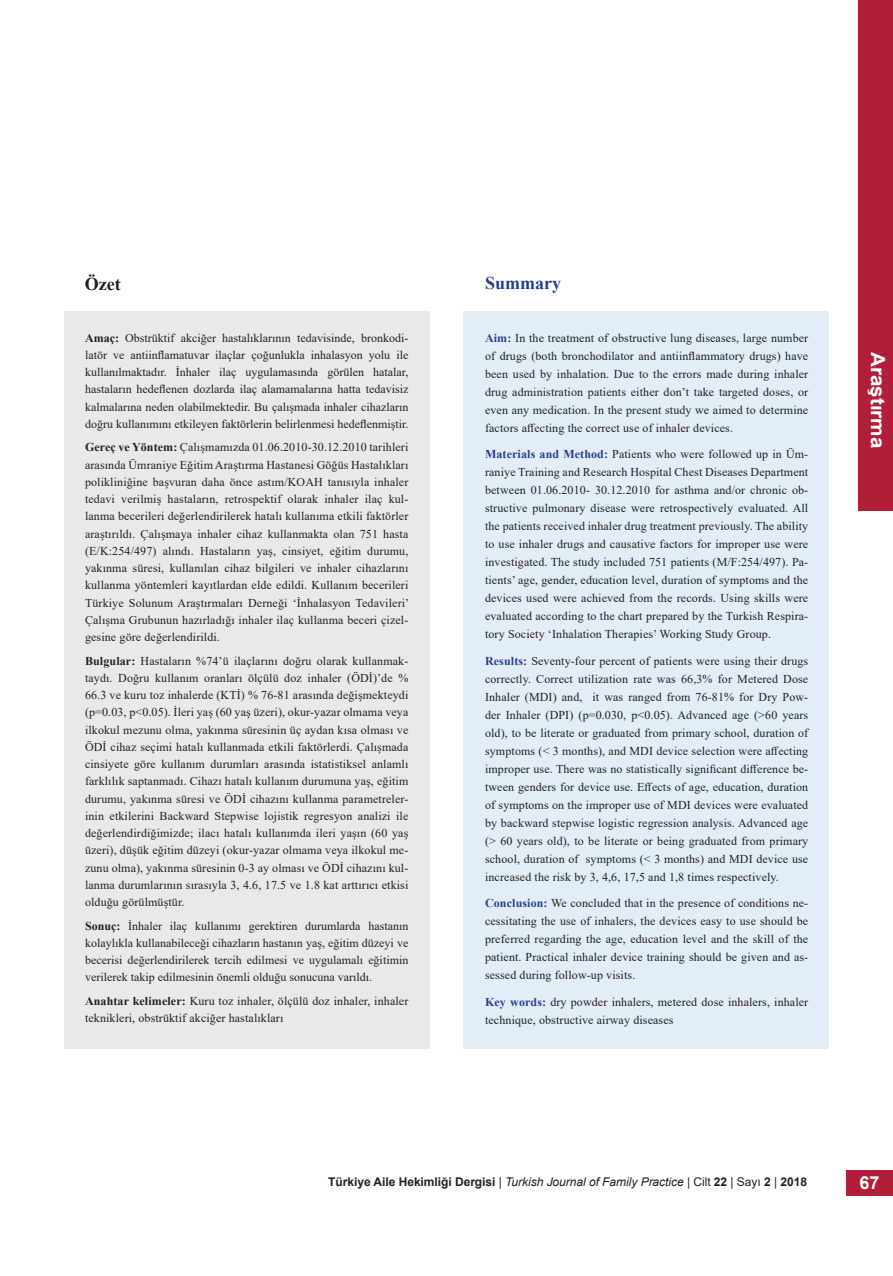
<style>
.page{position:relative;width:893px;height:1276px;background:#fff}
.page>*{position:absolute;margin:0;border:0;box-sizing:border-box;transform-origin:0 0}
.t1{font:700 19.5px "Arial";color:#fff;scale:1.06 1}
.t2{font:700 18px "Times New Roman";color:#253f8e}
.t3{font:700 18px "Times New Roman";color:#231f20}
.t4{font:700 18px "Arial";color:#fff}
.t5{font:12px/17.2px "Times New Roman";letter-spacing:.01em;color:#231f20;text-align:justify}
.t6{font:700 12px "Arial";letter-spacing:-.005em;color:#231f20}
.s1{font-weight:700}
.s2{font-weight:700;color:#253f8e}
.s3{font-weight:400}
.s4{font-weight:400;font-style:italic}
</style>
<div class="page">
<div style="left:846px;top:1170px;width:47px;height:26px;background:#b21e3a"></div>
<div style="left:859px;top:0;width:34px;height:510px;background:#b21e3a"></div>
<div style="left:64px;top:311px;width:365px;height:738px;background:#e8e9ea"></div>
<div style="left:463px;top:311px;width:366px;height:738px;background:#e3edf7"></div>
<h2 class="t3" style="left:85px;top:271px;width:37px">Özet</h2>
<p class="t5" style="left:85px;top:328px;width:325px"><span class="s1">Amaç:</span> Obstrüktif akciğer hastalıklarının tedavisinde, bronkodi&shy;latör ve antiinflamatuvar ilaçlar çoğunlukla inhalasyon yolu ile kullanılmaktadır. İnhaler ilaç uygulamasında görülen hatalar, hastaların hedeflenen dozlarda ilaç alamamalarına hatta tedavisiz kalmalarına neden olabilmektedir. Bu çalışmada inhaler cihazların doğru kullanımını etkileyen faktörlerin belirlenmesi hedeflenmiştir.</p>
<p class="t5" style="left:85px;top:438px;width:326px"><span class="s1">Gereç ve Yöntem:</span> Çalışmamızda 01.06.2010-30.12.2010 tarihleri arasında Ümraniye Eğitim Araştırma Hastanesi Göğüs Hastalıkları polikliniğine başvuran daha önce astım/KOAH tanısıyla inhaler tedavi verilmiş hastaların, retrospektif olarak inhaler ilaç kul&shy;lanma becerileri değerlendirilerek hatalı kullanıma etkili faktörler araştırıldı. Çalışmaya inhaler cihaz kullanmakta olan 751 hasta (E/K:254/497) alındı. Hastaların yaş, cinsiyet, eğitim durumu, yakınma süresi, kullanılan cihaz bilgileri ve inhaler cihazlarını kullanma yöntemleri kayıtlardan elde edildi. Kullanım becerileri Türkiye Solunum Araştırmaları Derneği ‘İnhalasyon Tedavileri’ Çalışma Grubunun hazırladığı inhaler ilaç kullanma beceri çizel&shy;gesine göre değerlendirildi.</p>
<p class="t5" style="left:85px;top:651px;width:325px"><span class="s1">Bulgular:</span> Hastaların %74’ü ilaçlarını doğru olarak kullanmak&shy;taydı. Doğru kullanım oranları ölçülü doz inhaler (ÖDİ)’de % 66.3 ve kuru toz inhalerde (KTİ) % 76-81 arasında değişmekteydi (p=0.03, p&lt;0.05). İleri yaş (60 yaş üzeri), okur-yazar olmama veya ilkokul mezunu olma, yakınma süresinin üç aydan kısa olması ve ÖDİ cihaz seçimi hatalı kullanmada etkili faktörlerdi. Çalışmada cinsiyete göre kullanım durumları arasında istatistiksel anlamlı farklılık saptanmadı. Cihazı hatalı kullanım durumuna yaş, eğitim durumu, yakınma süresi ve ÖDİ cihazını kullanma parametreler&shy;inin etkilerini Backward Stepwise lojistik regresyon analizi ile değerlendirdiğimizde; ilacı hatalı kullanımda ileri yaşın (60 yaş üzeri), düşük eğitim düzeyi (okur-yazar olmama veya ilkokul me&shy;zunu olma), yakınma süresinin 0-3 ay olması ve ÖDİ cihazını kul&shy;lanma durumlarının sırasıyla 3, 4.6, 17.5 ve 1.8 kat arttırıcı etkisi olduğu görülmüştür.</p>
<p class="t5" style="left:85px;top:916px;width:325px"><span class="s1">Sonuç:</span> İnhaler ilaç kullanımı gerektiren durumlarda hastanın kolaylıkla kullanabileceği cihazların hastanın yaş, eğitim düzeyi ve becerisi değerlendirilerek tercih edilmesi ve uygulamalı eğitimin verilerek takip edilmesinin önemli olduğu sonucuna varıldı.</p>
<p class="t5" style="left:85px;top:991px;width:325px"><span class="s1">Anahtar kelimeler:</span> Kuru toz inhaler, ölçülü doz inhaler, inhaler teknikleri, obstrüktif akciğer hastalıkları</p>
<h2 class="t2" style="left:485px;top:270px;width:77px">Summary</h2>
<p class="t5" style="left:485px;top:328px;width:325px;line-height:18px"><span class="s2">Aim:</span> In the treatment of obstructive lung diseases, large number of drugs (both bronchodilator and antiinflammatory drugs) have been used by inhalation. Due to the errors made during inhaler drug administration patients either don’t take targeted doses, or even any medication. In the present study we aimed to determine factors affecting the correct use of inhaler devices.</p>
<p class="t5" style="left:485px;top:445px;width:325px;line-height:18px"><span class="s2">Materials and Method:</span> Patients who were followed up in Üm&shy;raniye Training and Research Hospital Chest Diseases Department between 01.06.2010- 30.12.2010 for asthma and/or chronic ob&shy;structive pulmonary disease were retrospectively evaluated. All the patients received inhaler drug treatment previously. The ability to use inhaler drugs and causative factors for improper use were investigated. The study included 751 patients (M/F:254/497). Pa&shy;tients’ age, gender, education level, duration of symptoms and the devices used were achieved from the records. Using skills were evaluated according to the chart prepared by the Turkish Respira&shy;tory Society ‘Inhalation Therapies’ Working Study Group.</p>
<p class="t5" style="left:485px;top:651px;width:325px;line-height:18px"><span class="s2">Results:</span> Seventy-four percent of patients were using their drugs correctly. Correct utilization rate was 66,3% for Metered Dose Inhaler (MDI) and, it was ranged from 76-81% for Dry Pow&shy;der Inhaler (DPI) (p=0.030, p&lt;0.05). Advanced age (&gt;60 years old), to be literate or graduated from primary school, duration of symptoms (&lt; 3 months), and MDI device selection were affecting improper use. There was no statistically significant difference be&shy;tween genders for device use. Effects of age, education, duration of symptoms on the improper use of MDI devices were evaluated by backward stepwise logistic regression analysis. Advanced age (&gt; 60 years old), to be literate or being graduated from primary school, duration of symptoms (&lt; 3 months) and MDI device use increased the risk by 3, 4,6, 17,5 and 1,8 times respectively.</p>
<p class="t5" style="left:485px;top:894px;width:325px;line-height:18px"><span class="s2">Conclusion:</span> We concluded that in the presence of conditions ne&shy;cessitating the use of inhalers, the devices easy to use should be preferred regarding the age, education level and the skill of the patient. Practical inhaler device training should be given and as&shy;sessed during follow-up visits.</p>
<p class="t5" style="left:485px;top:992px;width:325px;line-height:18px"><span class="s2">Key words:</span> dry powder inhalers, metered dose inhalers, inhaler technique, obstructive airway diseases</p>
<h1 class="t1" style="left:892px;top:352px;width:93px;rotate:90deg">Araştırma</h1>
<p class="t6" style="left:328px;top:1173px;width:480px">Türkiye Aile Hekimliği Dergisi <span class="s3">|</span> <span class="s4">Turkish Journal of Family Practice</span> <span class="s3">| Cilt</span> 22 <span class="s3">| Sayı</span> 2 <span class="s3">|</span> 2018</p>
<h2 class="t4" style="left:860px;top:1170px;width:22px">67</h2>
</div>
